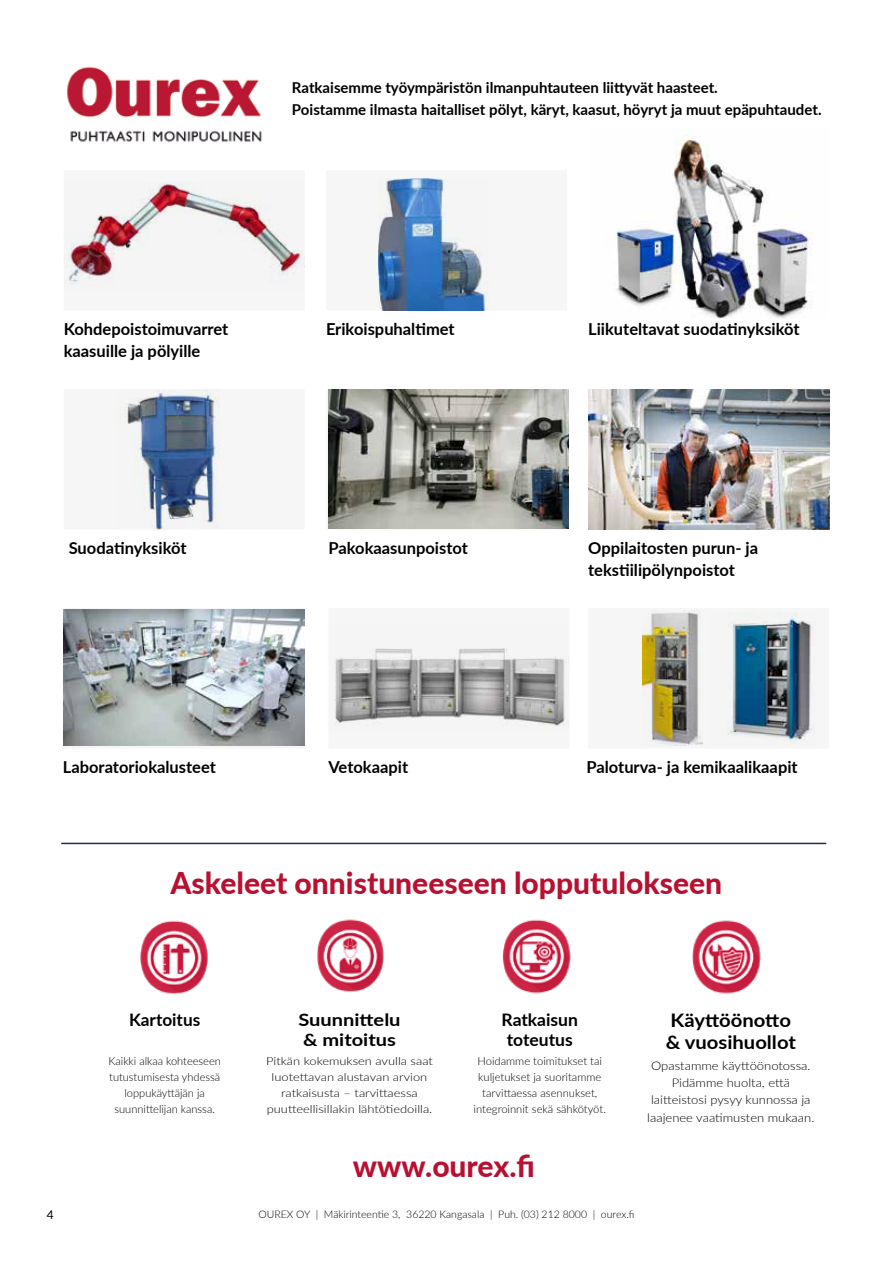
<style>
.page{position:relative;width:893px;height:1263px;background:#fff}
.page>*{position:absolute;margin:0;border:0;box-sizing:border-box;transform-origin:0 0}
.t1{font:800 30px "Lato";color:#b81031}
.t2{font:700 18.75px/21.3px "Lato";color:#000;scale:1.08 1}
.t3{font:700 17.25px/19.6px "Lato";color:#000;text-align:center}
.t4{font:700 17.25px/19.6px "Lato";color:#000;scale:1.16 1}
.t5{font:700 16.5px/22.5px "Lato";color:#000}
.t6{font:700 15px/22.5px "Lato";color:#000}
.t7{font:300 12px/17.4px "Lato";color:#000;text-align:center;scale:1.08 1}
.t8{font:12px "Lato";color:#000}
.t9{font:300 11.1px/16px "Lato";color:#000;text-align:center}
.t10{font:300 11.1px/16px "Lato";color:#000;text-align:center;scale:1.16 1}
.t11{font:300 10.5px "Lato";color:#000}
</style>
<div class="page">
<svg style="left:64px;top:745px;width:241px;height:1px"></svg>
<div style="left:64px;top:170px;width:241px;height:140px;background:#f6f6f6"></div>
<div style="left:64px;top:389px;width:241px;height:140px;background:#f6f6f6"></div>
<div style="left:326px;top:170px;width:241px;height:140px;background:#f6f6f6"></div>
<img style="left:66px;top:66px;width:196px;height:76px">
<hr style="left:61px;top:843px;width:765px;height:1px;background:#212b54">
<img style="left:140px;top:920px;width:68px;height:75px">
<img style="left:317px;top:919px;width:67px;height:74px">
<img style="left:502px;top:919px;width:69px;height:75px">
<img style="left:692px;top:920px;width:69px;height:74px">
<img style="left:378px;top:179px;width:111px;height:131px">
<img style="left:588px;top:389px;width:241px;height:140px">
<img style="left:614px;top:135px;width:199px;height:183px">
<img style="left:64px;top:183px;width:240px;height:109px">
<div style="left:328px;top:608px;width:241px;height:140px;background:#f6f6f6"></div>
<img style="left:328px;top:624px;width:241px;height:109px">
<div style="left:588px;top:608px;width:241px;height:140px;background:#f6f6f6"></div>
<img style="left:727px;top:613px;width:87px;height:130px">
<img style="left:642px;top:611px;width:61px;height:134px">
<img style="left:63px;top:609px;width:242px;height:136px">
<img style="left:116px;top:389px;width:103px;height:141px">
<img style="left:328px;top:389px;width:240px;height:139px">
<p class="t6" style="left:292px;top:75px;width:531px">Ratkaisemme työympäristön ilmanpuhtauteen liittyvät haasteet.<br>Poistamme ilmasta haitalliset pölyt, käryt, kaasut, höyryt ja muut epäpuhtaudet.</p>
<p class="t5" style="left:64px;top:317px;width:166px">Kohdepoistoimuvarret kaasuille ja pölyille</p>
<p class="t5" style="left:326px;top:317px;width:130px">Erikoispuhaltimet</p>
<p class="t5" style="left:588px;top:317px;width:213px">Liikuteltavat suodatinyksiköt</p>
<p class="t5" style="left:69px;top:536px;width:119px">Suodatinyksiköt</p>
<p class="t5" style="left:328px;top:536px;width:141px">Pakokaasunpoistot</p>
<p class="t5" style="left:588px;top:536px;width:171px">Oppilaitosten purun- ja tekstiilipölynpoistot</p>
<p class="t5" style="left:63px;top:755px;width:155px">Laboratoriokalusteet</p>
<p class="t5" style="left:328px;top:755px;width:81px">Vetokaapit</p>
<p class="t5" style="left:586px;top:755px;width:213px">Paloturva- ja kemikaalikaapit</p>
<h1 class="t1" style="left:171px;top:861px;width:553px">Askeleet onnistuneeseen lopputulokseen</h1>
<p class="t3" style="left:129px;top:1009px;width:73px">Kartoitus</p>
<p class="t9" style="left:109px;top:1053px;width:114px">Kaikki alkaa kohteeseen tutustumisesta yhdessä loppukäyttäjän ja suunnittelijan kanssa.</p>
<p class="t4" style="left:298px;top:1009px;width:90px">Suunnittelu &amp; mitoitus</p>
<p class="t10" style="left:266px;top:1053px;width:145px">Pitkän kokemuksen avulla saat luotettavan alustavan arvion ratkaisusta – tarvittaessa puutteellisillakin lähtötiedoilla.</p>
<p class="t3" style="left:502px;top:1009px;width:78px">Ratkaisun toteutus</p>
<p class="t9" style="left:474px;top:1053px;width:134px">Hoidamme toimitukset tai kuljetukset ja suoritamme tarvittaessa asennukset, integroinnit sekä sähkötyöt.</p>
<h1 class="t1" style="left:353px;top:1144px;width:183px">www.ourex.fi</h1>
<p class="t8" style="left:47px;top:1206px;width:8px">4</p>
<p class="t11" style="left:258px;top:1207px;width:378px">OUREX OY | Mäkirinteentie 3, 36220 Kangasala | Puh. (03) 212 8000 | ourex.fi</p>
<p class="t2" style="left:666px;top:1009px;width:122px">Käyttöönotto &amp; vuosihuollot</p>
<p class="t7" style="left:647px;top:1056px;width:156px">Opastamme käyttöönotossa.<br>Pidämme huolta, että laitteistosi pysyy kunnossa ja laajenee vaatimusten mukaan.</p>
</div>
